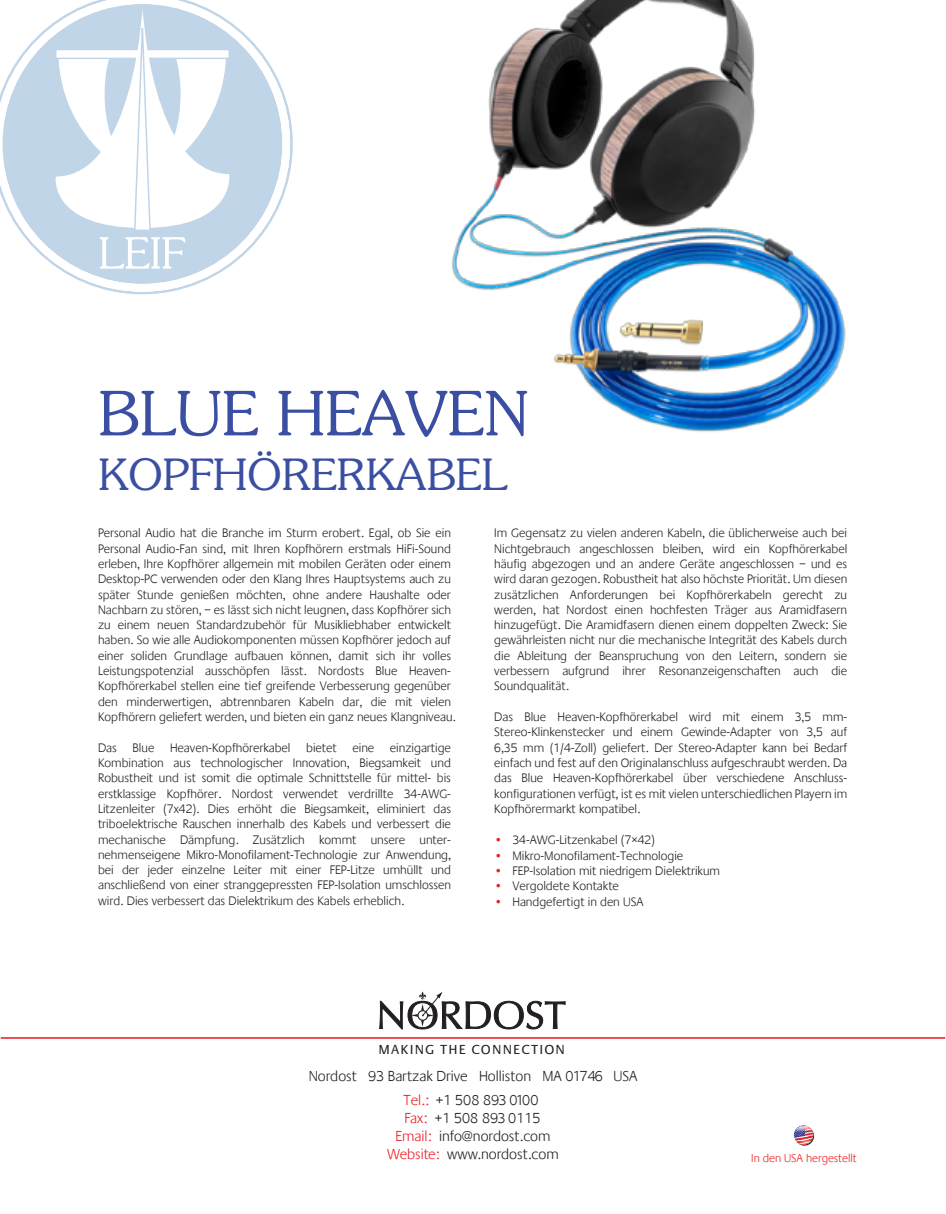
<style>
.page{position:relative;width:946px;height:1214px;background:#fff}
.page>*{position:absolute;margin:0;border:0;box-sizing:border-box;transform-origin:0 0}
.t1{font:300 60.75px "Souvenir Std";color:#3b4fa2}
.t2{font:300 43.05px "Souvenir Std";color:#3b4fa2}
.t3{font:300 15px/18px "Praxis LT";color:#231f20;text-align:center}
.t4{font:13.65px "Praxis";letter-spacing:.085em;color:#231f20}
.t5{font:300 12.75px/15.3px "Praxis LT";color:#231f20;text-align:justify}
.t6{font:300 11.85px "Praxis LT";color:#ed1c24}
.s1{color:#ed1f24}
.s2{color:#ed1c24}
</style>
<div class="page">
<svg style="left:379px;top:991px;width:187px;height:38px"></svg>
<hr style="left:1px;top:1037px;width:944px;height:1px;background:#ed1c24">
<svg style="left:0;top:26px;width:290px;height:265px"></svg>
<svg style="left:49px;top:0;width:187px;height:269px"></svg>
<svg style="left:793px;top:1125px;width:21px;height:20px"></svg>
<svg style="left:793px;top:1125px;width:20px;height:19px"></svg>
<img style="left:452px;top:0;width:394px;height:432px">
<h1 class="t1" style="left:98px;top:377px;width:432px">BLUE HEAVEN</h1>
<h2 class="t2" style="left:98px;top:448px;width:410px">KOPFHÖRERKABEL</h2>
<p class="t5" style="left:98px;top:525px;width:359px;text-align:left">Personal Audio hat die Branche im Sturm erobert. Egal, ob Sie ein Personal Audio-Fan sind, mit Ihren Kopfhörern erstmals HiFi-Sound erleben, Ihre Kopfhörer allgemein mit mobilen Geräten oder einem Desktop-PC verwenden oder den Klang Ihres Hauptsystems auch zu später Stunde genießen möchten, ohne andere Haushalte oder Nachbarn zu stören, − es lässt sich nicht leugnen, dass Kopfhörer sich zu einem neuen Standardzubehör für Musikliebhaber entwickelt haben. So wie alle Audiokomponenten müssen Kopfhörer jedoch auf einer soliden Grundlage aufbauen können, damit sich ihr volles Leistungspotenzial ausschöpfen lässt. Nordosts Blue Heaven-Kopfhörerkabel stellen eine tief greifende Verbesserung gegenüber den minderwertigen, abtrennbaren Kabeln dar, die mit vielen Kopfhörern geliefert werden, und bieten ein ganz neues Klangniveau.</p>
<p class="t5" style="left:98px;top:740px;width:354px">Das Blue Heaven-Kopfhörerkabel bietet eine einzigartige Kombination aus technologischer Innovation, Biegsamkeit und Robustheit und ist somit die optimale Schnittstelle für mittel- bis erstklassige Kopfhörer. Nordost verwendet verdrillte 34-AWG-Litzenleiter (7x42). Dies erhöht die Biegsamkeit, eliminiert das triboelektrische Rauschen innerhalb des Kabels und verbessert die mechanische Dämpfung. Zusätzlich kommt unsere unter&shy;nehmenseigene Mikro-Monofilament-Technologie zur Anwendung, bei der jeder einzelne Leiter mit einer FEP-Litze umhüllt und anschließend von einer stranggepressten FEP-Isolation umschlossen wird. Dies verbessert das Dielektrikum des Kabels erheblich.</p>
<p class="t5" style="left:494px;top:525px;width:354px">Im Gegensatz zu vielen anderen Kabeln, die üblicherweise auch bei Nichtgebrauch angeschlossen bleiben, wird ein Kopfhörerkabel häufig abgezogen und an andere Geräte angeschlossen – und es wird daran gezogen. Robustheit hat also höchste Priorität. Um diesen zusätzlichen Anforderungen bei Kopfhörerkabeln gerecht zu werden, hat Nordost einen hochfesten Träger aus Aramidfasern hinzugefügt. Die Aramidfasern dienen einem doppelten Zweck: Sie gewährleisten nicht nur die mechanische Integrität des Kabels durch die Ableitung der Beanspruchung von den Leitern, sondern sie verbessern aufgrund ihrer Resonanzeigenschaften auch die Soundqualität.</p>
<p class="t5" style="left:494px;top:709px;width:354px">Das Blue Heaven-Kopfhörerkabel wird mit einem 3,5 mm-Stereo-Klinkenstecker und einem Gewinde-Adapter von 3,5 auf 6,35 mm (1/4-Zoll) geliefert. Der Stereo-Adapter kann bei Bedarf einfach und fest auf den Originalanschluss aufgeschraubt werden. Da das Blue Heaven-Kopfhörerkabel über verschiedene Anschluss&shy;konfigurationen verfügt, ist es mit vielen unterschiedlichen Playern im Kopfhörermarkt kompatibel.</p>
<p class="t5" style="left:494px;top:832px;width:162px"><span class="s1">•</span> 34-AWG-Litzenkabel (7×42)</p>
<p class="t5" style="left:494px;top:848px;width:190px"><span class="s1">•</span> Mikro-Monofilament-Technologie</p>
<p class="t5" style="left:494px;top:863px;width:227px"><span class="s1">•</span> FEP-Isolation mit niedrigem Dielektrikum</p>
<p class="t5" style="left:494px;top:878px;width:126px"><span class="s1">•</span> Vergoldete Kontakte</p>
<p class="t5" style="left:494px;top:894px;width:151px"><span class="s1">•</span> Handgefertigt in den USA</p>
<p class="t4" style="left:378px;top:1041px;width:188px">MAKING THE CONNECTION</p>
<p class="t3" style="left:309px;top:1064px;width:330px;line-height:24px">Nordost 93 Bartzak Drive Holliston MA 01746 USA<br><span class="s2">Tel.:</span> +1 508 893 0100</p>
<p class="t3" style="left:387px;top:1109px;width:173px"><span class="s2">Fax:</span> +1 508 893 0115<br><span class="s2">Email:</span> info@nordost.com<br><span class="s2">Website:</span> www.nordost.com</p>
<p class="t6" style="left:751px;top:1151px;width:107px">In den USA hergestellt</p>
</div>
